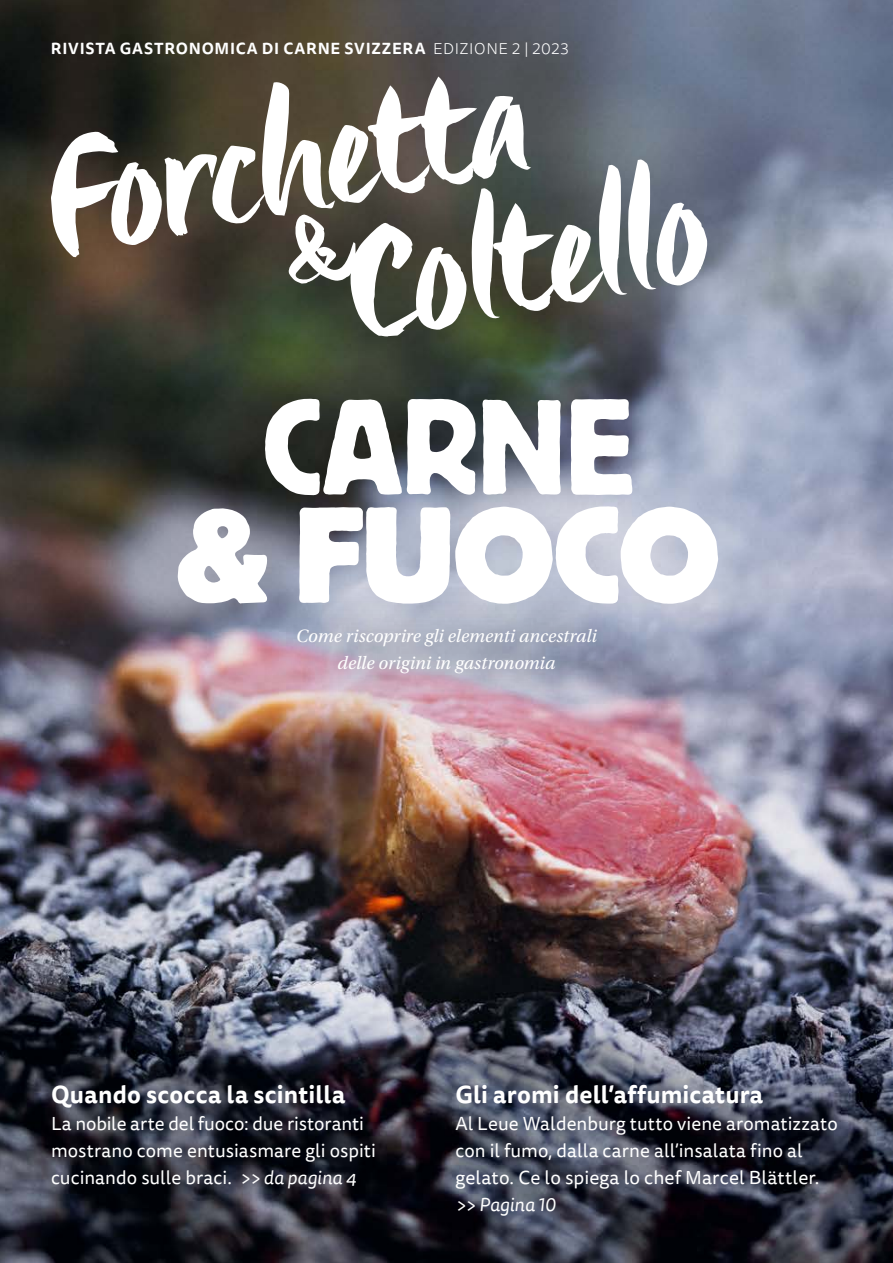
<style>
.page{position:relative;width:893px;height:1263px;background:#fff}
.page>*{position:absolute;margin:0;border:0;box-sizing:border-box;transform-origin:0 0}
.t1{font:700 135px "Block Berthold BQ";letter-spacing:-.02em;color:#fff}
.t2{font:135px "Block Berthold BQ";color:#fff}
.t3{font:700 24px "Tisa Sans OT";letter-spacing:.01em;color:#fff}
.t4{font:18.75px/27px "Tisa Sans OT";letter-spacing:.005em;color:#fff}
.t5{font:italic 18.75px/27px "Utopia Std";color:#fff;text-align:center}
.t6{font:italic 18.75px "Tisa Sans OT";color:#fff}
.t7{font:700 15.75px "Tisa Sans OT";letter-spacing:.045em;color:#fff}
.s1{font-weight:300}
.s2{font-style:italic}
</style>
<div class="page">
<img style="left:0;top:0;width:893px;height:1263px">
<svg style="left:258px;top:586px;width:379px;height:130px;background:#b6adbe"></svg>
<svg style="left:51px;top:77px;width:657px;height:260px"></svg>
<p class="t7" style="left:51px;top:38px;width:520px">RIVISTA GASTRONOMICA DI CARNE SVIZZERA <span class="s1">EDIZIONE 2 | 2023</span></p>
<h1 class="t2" style="left:263px;top:372px;width:371px">CARNE</h1>
<h1 class="t1" style="left:176px;top:480px;width:546px">&amp; FUOCO</h1>
<p class="t5" style="left:296px;top:623px;width:302px">Come riscoprire gli elementi ancestrali delle origini in gastronomia</p>
<p class="t3" style="left:51px;top:1079px;width:296px">Quando scocca la scintilla</p>
<p class="t4" style="left:51px;top:1111px;width:326px">La nobile arte del fuoco: due ristoranti mostrano come entusiasmare gli ospiti cucinando sulle braci. <span class="s2">&gt;&gt; da pagina 4</span></p>
<p class="t3" style="left:455px;top:1079px;width:309px">Gli aromi dell’affumicatura</p>
<p class="t4" style="left:455px;top:1111px;width:384px">Al Leue Waldenburg tutto viene aromatizzato con il fumo, dalla carne all’insalata fino al gelato. Ce lo spiega lo chef Marcel Blättler.</p>
<p class="t6" style="left:455px;top:1193px;width:102px">&gt;&gt; Pagina 10</p>
</div>
